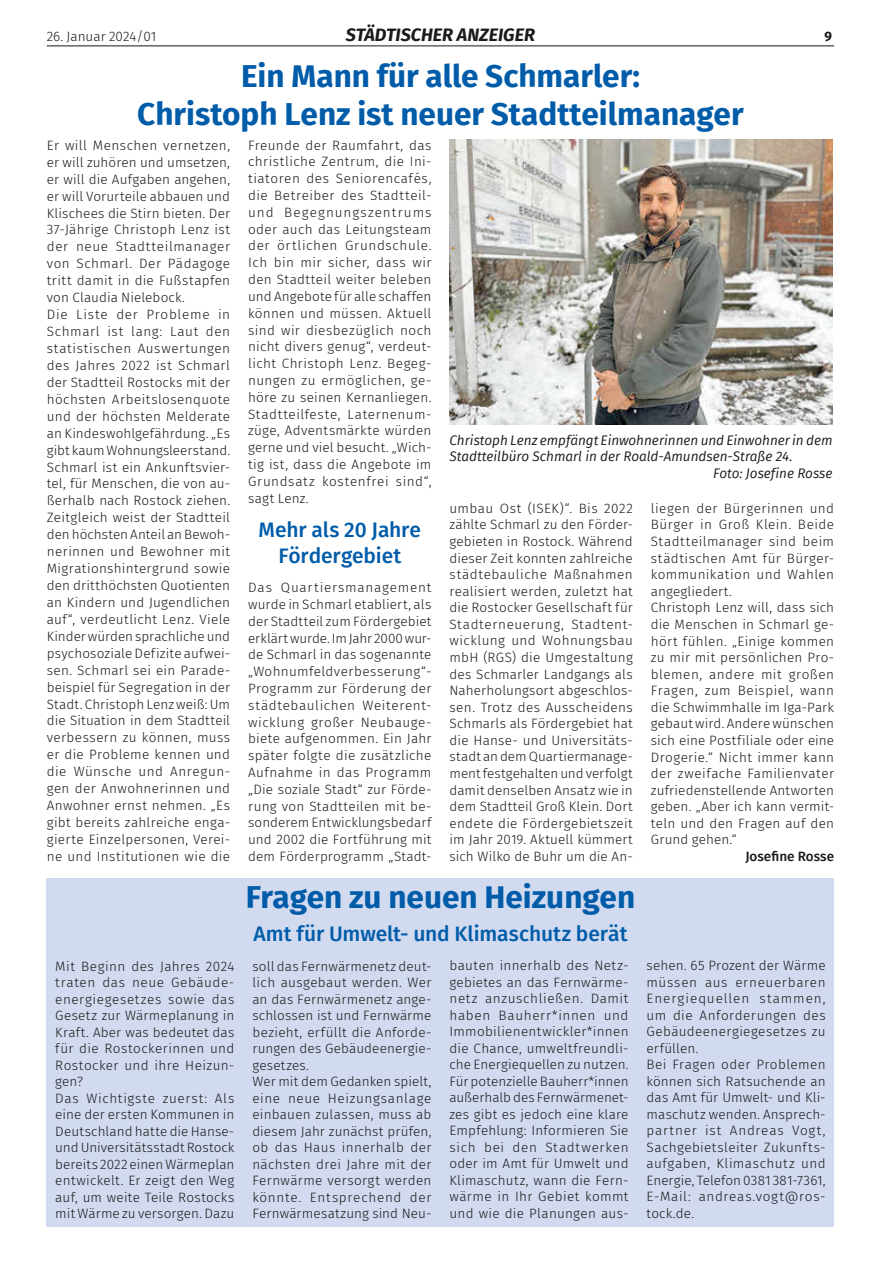
<style>
.page{position:relative;width:881px;height:1263px;background:#fff}
.page>*{position:absolute;margin:0;border:0;box-sizing:border-box;transform-origin:0 0}
.t1{font:700 31.5px/37.8px "Fira Sans";color:#005ca9;text-align:center}
.t2{font:500 21px/25.5px "Fira Sans";letter-spacing:-.005em;color:#005ca9;text-align:center}
.t3{font:italic 700 18px "Fira Sans";color:#1a1a18}
.t4{font:300 13.5px/16.5px "Fira Sans";letter-spacing:.02em;color:#1a1a18}
.t5{font:italic 13.5px "Fira Sans";color:#1a1a18}
.t6{font:300 13.5px "Fira Sans";color:#1a1a18}
.t7{font:500 13.5px "Fira Sans";color:#1a1a18}
.t8{font:700 13.5px "Fira Sans";color:#1a1a18}
</style>
<div class="page">
<hr style="left:47px;top:45px;width:786px;height:1px;background:#6f6f6e">
<hr style="left:47px;top:46px;width:786px;height:1px;background:#6f6f6e">
<img style="left:449px;top:139px;width:383px;height:285px">
<div style="left:47px;top:878px;width:786px;height:349px;background:#d2daf0"></div>
<p class="t6" style="left:47px;top:27px;width:111px">26. Januar 2024/01</p>
<h3 class="t3" style="left:346px;top:20px;width:190px">STÄDTISCHER ANZEIGER</h3>
<p class="t8" style="left:824px;top:25px;width:9px">9</p>
<h1 class="t1" style="left:137px;top:55px;width:607px">Ein Mann für alle Schmarler:<br>Christoph Lenz ist neuer Stadtteilmanager</h1>
<p class="t4" style="left:47px;top:137px;width:185px;line-height:17px">Er will Menschen vernetzen, er will zuhören und umsetzen, er will die Aufgaben angehen, er will Vorurteile abbauen und<br>Klischees die Stirn bieten. Der<br>37-Jährige Christoph Lenz ist der neue Stadtteilmanager von Schmarl. Der Pädagoge tritt damit in die Fußstapfen von Claudia Nielebock.<br>Die Liste der Probleme in<br>Schmarl ist lang: Laut den statistischen Auswertungen des Jahres 2022 ist Schmarl der Stadtteil Rostocks mit der höchsten Arbeitslosenquote und der höchsten Melderate an Kindeswohlgefährdung. „Es gibt kaum Wohnungsleerstand.<br>Schmarl ist ein Ankunftsvier&shy;tel, für Menschen, die von au&shy;ßerhalb nach Rostock ziehen.<br>Zeitgleich weist der Stadtteil den höchsten Anteil an Bewoh&shy;nerinnen und Bewohner mit<br>Migrationshintergrund sowie den dritthöchsten Quotienten an Kindern und Jugendlichen auf“, verdeutlicht Lenz. Viele<br>Kinder würden sprachliche und psychosoziale Defizite aufwei&shy;sen. Schmarl sei ein Parade&shy;beispiel für Segregation in der<br>Stadt. Christoph Lenz weiß: Um die Situation in dem Stadtteil verbessern zu können, muss er die Probleme kennen und die Wünsche und Anregun&shy;gen der Anwohnerinnen und<br>Anwohner ernst nehmen. „Es gibt bereits zahlreiche enga&shy;gierte Einzelpersonen, Verei&shy;ne und Institutionen wie die</p>
<p class="t4" style="left:248px;top:136px;width:185px;text-align:justify">Freunde der Raumfahrt, das christliche Zentrum, die Ini&shy;tiatoren des Seniorencafés, die Betreiber des Stadtteil&shy;und Begegnungszentrums oder auch das Leitungsteam der örtlichen Grundschule.<br>Ich bin mir sicher, dass wir den Stadtteil weiter beleben und Angebote für alle schaffen können und müssen. Aktuell sind wir diesbezüglich noch nicht divers genug“, verdeut&shy;licht Christoph Lenz. Begeg&shy;nungen zu ermöglichen, ge&shy;höre zu seinen Kernanliegen.<br>Stadtteilfeste, Laternenum&shy;züge, Adventsmärkte würden gerne und viel besucht. „Wich&shy;tig ist, dass die Angebote im Grundsatz kostenfrei sind“, sagt Lenz.</p>
<p class="t5" style="left:449px;top:430px;width:384px">Christoph Lenz empfängt Einwohnerinnen und Einwohner in dem</p>
<p class="t5" style="left:449px;top:447px;width:344px">Stadtteilbüro Schmarl in der Roald-Amundsen-Straße 24.</p>
<p class="t5" style="left:712px;top:463px;width:121px">Foto: Josefine Rosse</p>
<p class="t4" style="left:449px;top:500px;width:185px;text-align:justify">umbau Ost (ISEK)“. Bis 2022 zählte Schmarl zu den Förder&shy;gebieten in Rostock. Während dieser Zeit konnten zahlreiche städtebauliche Maßnahmen realisiert werden, zuletzt hat die Rostocker Gesellschaft für Stadterneuerung, Stadtent&shy;wicklung und Wohnungsbau mbH (RGS) die Umgestaltung des Schmarler Landgangs als Naherholungsort abgeschlos&shy;sen. Trotz des Ausscheidens Schmarls als Fördergebiet hat die Hanse- und Universitäts&shy;stadt an dem Quartiermanage&shy;ment festgehalten und verfolgt damit denselben Ansatz wie in dem Stadtteil Groß Klein. Dort endete die Fördergebietszeit im Jahr 2019. Aktuell kümmert sich Wilko de Buhr um die An-</p>
<p class="t4" style="left:650px;top:500px;width:185px">liegen der Bürgerinnen und<br>Bürger in Groß Klein. Beide<br>Stadtteilmanager sind beim städtischen Amt für Bürger&shy;kommunikation und Wahlen angegliedert.<br>Christoph Lenz will, dass sich die Menschen in Schmarl ge&shy;hört fühlen. „Einige kommen zu mir mit persönlichen Pro&shy;blemen, andere mit großen<br>Fragen, zum Beispiel, wann die Schwimmhalle im Iga-Park gebaut wird. Andere wünschen sich eine Postfiliale oder eine<br>Drogerie.“ Nicht immer kann der zweifache Familienvater zufriedenstellende Antworten geben. „Aber ich kann vermit&shy;teln und den Fragen auf den<br>Grund gehen.“</p>
<h2 class="t2" style="left:258px;top:516px;width:164px">Mehr als 20 Jahre<br>Fördergebiet</h2>
<p class="t4" style="left:248px;top:579px;width:185px;text-align:justify">Das Quartiersmanagement wurde in Schmarl etabliert, als der Stadtteil zum Fördergebiet erklärt wurde. Im Jahr 2000 wur&shy;de Schmarl in das sogenannte „Wohnumfeldverbesserung“- Programm zur Förderung der städtebaulichen Weiterent&shy;wicklung großer Neubauge&shy;biete aufgenommen. Ein Jahr später folgte die zusätzliche Aufnahme in das Programm „Die soziale Stadt“ zur Förde&shy;rung von Stadtteilen mit be&shy;sonderem Entwicklungsbedarf und 2002 die Fortführung mit dem Förderprogramm „Stadt-</p>
<p class="t7" style="left:745px;top:845px;width:90px">Josefine Rosse</p>
<h1 class="t1" style="left:245px;top:875px;width:391px">Fragen zu neuen Heizungen</h1>
<h2 class="t2" style="left:253px;top:920px;width:375px">Amt für Umwelt- und Klimaschutz berät</h2>
<p class="t4" style="left:55px;top:957px;width:180px">Mit Beginn des Jahres 2024 traten das neue Gebäude&shy;energiegesetzes sowie das<br>Gesetz zur Wärmeplanung in<br>Kraft. Aber was bedeutet das für die Rostockerinnen und<br>Rostocker und ihre Heizun&shy;gen?<br>Das Wichtigste zuerst: Als eine der ersten Kommunen in<br>Deutschland hatte die Hanse&shy;und Universitätsstadt Rostock bereits 2022 einen Wärmeplan entwickelt. Er zeigt den Weg auf, um weite Teile Rostocks mit Wärme zu versorgen. Dazu</p>
<p class="t4" style="left:252px;top:957px;width:180px">soll das Fernwärmenetz deut&shy;lich ausgebaut werden. Wer an das Fernwärmenetz ange&shy;schlossen ist und Fernwärme bezieht, erfüllt die Anforde&shy;rungen des Gebäudeenergie&shy;gesetzes.<br>Wer mit dem Gedanken spielt, eine neue Heizungsanlage einbauen zulassen, muss ab diesem Jahr zunächst prüfen, ob das Haus innerhalb der nächsten drei Jahre mit der<br>Fernwärme versorgt werden könnte. Entsprechend der<br>Fernwärmesatzung sind Neu-</p>
<p class="t4" style="left:449px;top:957px;width:180px;text-align:justify">bauten innerhalb des Netz&shy;gebietes an das Fernwärme&shy;netz anzuschließen. Damit haben Bauherr*innen und Immobilienentwickler*innen die Chance, umweltfreundli&shy;che Energiequellen zu nutzen.<br>Für potenzielle Bauherr*innen außerhalb des Fernwärmenet&shy;zes gibt es jedoch eine klare Empfehlung: Informieren Sie sich bei den Stadtwerken oder im Amt für Umwelt und Klimaschutz, wann die Fern&shy;wärme in Ihr Gebiet kommt und wie die Planungen aus-</p>
<p class="t4" style="left:646px;top:957px;width:180px">sehen. 65 Prozent der Wärme müssen aus erneuerbaren<br>Energiequellen stammen, um die Anforderungen des<br>Gebäudeenergiegesetzes zu erfüllen.<br>Bei Fragen oder Problemen können sich Ratsuchende an das Amt für Umwelt- und Kli&shy;maschutz wenden. Ansprech&shy;partner ist Andreas Vogt,<br>Sachgebietsleiter Zukunfts&shy;aufgaben, Klimaschutz und<br>Energie, Telefon 0381 381-7361,<br>E-Mail: andreas.vogt@ros&shy;tock.de.</p>
</div>
